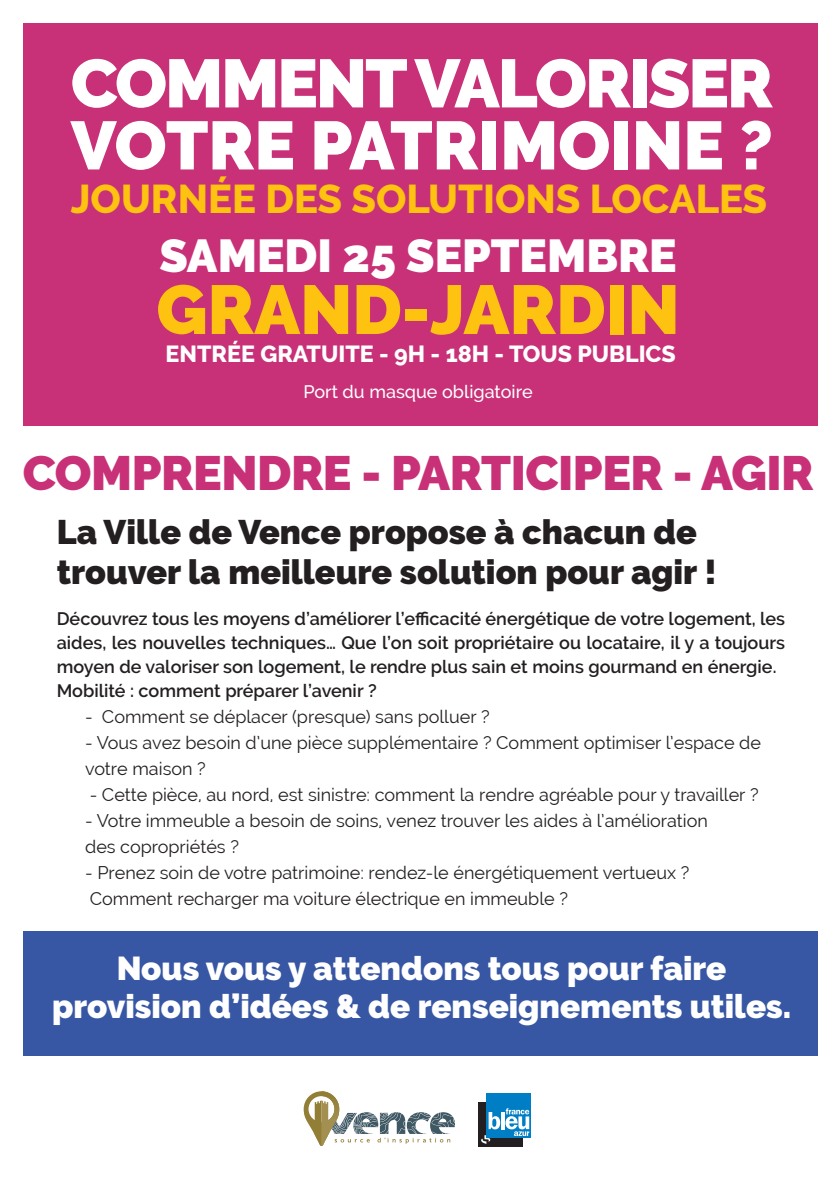
<style>
.page{position:relative;width:840px;height:1191px;background:#fff}
.page>*{position:absolute;margin:0;border:0;box-sizing:border-box;transform-origin:0 0}
.t1{font:900 69px "Raleway";color:#fec210}
.t2{font:900 68px/62px "Raleway";letter-spacing:-.03em;color:#fff}
.t3{font:900 48px "Raleway";letter-spacing:-.01em;color:#c83177}
.t4{font:900 46px "Raleway";color:#fff}
.t5{font:800 40px "Raleway";color:#fec210}
.t6{font:900 34px/40px "Raleway";color:#231f20}
.t7{font:900 33px/38px "Raleway";color:#fff;text-align:center}
.t8{font:800 23.2px "Raleway";color:#fff}
.t9{font:18px/26px "Raleway";color:#231f20}
.t10{font:600 18px/24px "Raleway";color:#231f20}
.t11{font:500 18px "Raleway";color:#fff}
</style>
<div class="page">
<div style="left:23px;top:23px;width:793px;height:402px;background:#c83177"></div>
<div style="left:23px;top:931px;width:793px;height:125px;background:#3757a4"></div>
<div style="left:477px;top:1101px;width:45px;height:45px;background:#231f20"></div>
<div style="left:486px;top:1093px;width:45px;height:45px;background:#007ec5"></div>
<svg style="left:481px;top:1108px;width:48px;height:35px"></svg>
<svg style="left:303px;top:1091px;width:152px;height:55px"></svg>
<h2 class="t2" style="left:71px;top:53px;width:703px">COMMENT VALORISER<br>VOTRE PATRIMOINE ?</h2>
<h3 class="t5" style="left:71px;top:177px;width:697px">JOURNÉE DES SOLUTIONS LOCALES</h3>
<h3 class="t4" style="left:159px;top:229px;width:518px">SAMEDI 25 SEPTEMBRE</h3>
<h1 class="t1" style="left:156px;top:270px;width:524px">GRAND-JARDIN</h1>
<p class="t8" style="left:165px;top:340px;width:511px">ENTRÉE GRATUITE - 9H - 18H - TOUS PUBLICS</p>
<p class="t11" style="left:303px;top:381px;width:231px">Port du masque obligatoire</p>
<h3 class="t3" style="left:23px;top:445px;width:791px">COMPRENDRE - PARTICIPER - AGIR</h3>
<h3 class="t6" style="left:57px;top:512px;width:661px">La Ville de Vence propose à chacun de trouver la meilleure solution pour agir !</h3>
<p class="t10" style="left:57px;top:606px;width:729px">Découvrez tous les moyens d’améliorer l’efficacité énergétique de votre logement, les aides, les nouvelles techniques… Que l’on soit propriétaire ou locataire, il y a toujours moyen de valoriser son logement, le rendre plus sain et moins gourmand en énergie.<br>Mobilité : comment préparer l’avenir ?</p>
<p class="t9" style="left:85px;top:703px;width:406px">- Comment se déplacer (presque) sans polluer ?</p>
<p class="t9" style="left:85px;top:729px;width:677px">- Vous avez besoin d’une pièce supplémentaire ? Comment optimiser l’espace de votre maison ?</p>
<p class="t9" style="left:90px;top:781px;width:670px">- Cette pièce, au nord, est sinistre: comment la rendre agréable pour y travailler ?</p>
<p class="t9" style="left:85px;top:807px;width:624px">- Votre immeuble a besoin de soins, venez trouver les aides à l’amélioration des copropriétés ?</p>
<p class="t9" style="left:85px;top:859px;width:605px">- Prenez soin de votre patrimoine: rendez-le énergétiquement vertueux ?<br>Comment recharger ma voiture électrique en immeuble ?</p>
<h3 class="t7" style="left:52px;top:949px;width:740px">Nous vous y attendons tous pour faire provision d’idées &amp; de renseignements utiles.</h3>
</div>
